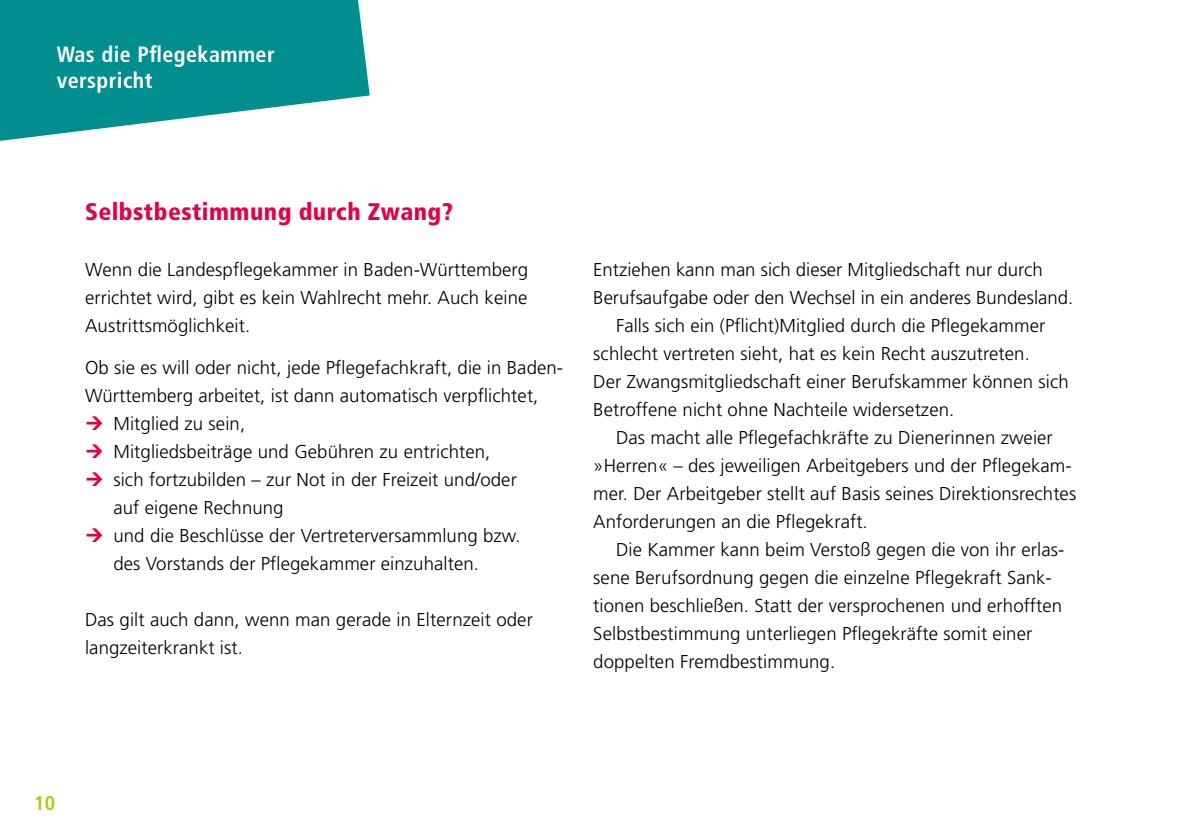
<style>
.page{position:relative;width:1191px;height:840px;background:#fff}
.page>*{position:absolute;margin:0;border:0;box-sizing:border-box;transform-origin:0 0}
.t1{font:900 condensed 24px "Frutiger LT Std";letter-spacing:.02em;color:#e50046}
.t2{font:700 condensed 22px/26px "Frutiger LT Std";letter-spacing:.02em;color:#fff}
.t3{font:700 condensed 20px "Frutiger LT Std";color:#afca0b}
.t4{font:300 18.6px/28px "Frutiger LT Std";letter-spacing:.005em;color:#000;text-align:justify}
</style>
<div class="page">
<svg style="left:0;top:0;width:370px;height:141px;fill:#008e8f"></svg>
<p class="t2" style="left:57px;top:41px;width:220px">Was die Pflegekammer verspricht</p>
<p class="t1" style="left:85px;top:197px;width:369px">Selbstbestimmung durch Zwang?</p>
<p class="t4" style="left:85px;top:255px;width:444px">Wenn die Landespflegekammer in Baden-Württemberg errichtet wird, gibt es kein Wahlrecht mehr. Auch keine Austrittsmöglichkeit.</p>
<p class="t4" style="left:85px;top:353px;width:479px">Ob sie es will oder nicht, jede Pflegefachkraft, die in Baden-</p>
<p class="t4" style="left:85px;top:381px;width:455px">Württemberg arbeitet, ist dann automatisch verpflichtet,</p>
<p class="t4" style="left:113px;top:409px;width:133px">Mitglied zu sein,</p>
<p class="t4" style="left:113px;top:437px;width:378px">Mitgliedsbeiträge und Gebühren zu entrichten,</p>
<p class="t4" style="left:113px;top:465px;width:405px">sich fortzubilden – zur Not in der Freizeit und/oder</p>
<p class="t4" style="left:113px;top:493px;width:172px">auf eigene Rechnung</p>
<p class="t4" style="left:113px;top:521px;width:409px">und die Beschlüsse der Vertreterversammlung bzw.</p>
<p class="t4" style="left:113px;top:549px;width:367px">des Vorstands der Pflegekammer einzuhalten.</p>
<p class="t4" style="left:85px;top:605px;width:449px">Das gilt auch dann, wenn man gerade in Elternzeit oder langzeiterkrankt ist.</p>
<p class="t4" style="left:593px;top:255px;width:451px">Entziehen kann man sich dieser Mitgliedschaft nur durch</p>
<p class="t4" style="left:593px;top:283px;width:481px">Berufsaufgabe oder den Wechsel in ein anderes Bundesland.</p>
<p class="t4" style="left:616px;top:311px;width:431px">Falls sich ein (Pflicht)Mitglied durch die Pflegekammer</p>
<p class="t4" style="left:593px;top:339px;width:438px">schlecht vertreten sieht, hat es kein Recht auszutreten.</p>
<p class="t4" style="left:593px;top:367px;width:477px">Der Zwangsmitgliedschaft einer Berufskammer können sich</p>
<p class="t4" style="left:593px;top:395px;width:362px">Betroffene nicht ohne Nachteile widersetzen.</p>
<p class="t4" style="left:616px;top:423px;width:438px">Das macht alle Pflegefachkräfte zu Dienerinnen zweier</p>
<p class="t4" style="left:593px;top:451px;width:480px">»Herren« – des jeweiligen Arbeitgebers und der Pflegekam-</p>
<p class="t4" style="left:593px;top:479px;width:484px">mer. Der Arbeitgeber stellt auf Basis seines Direktionsrechtes</p>
<p class="t4" style="left:593px;top:507px;width:276px">Anforderungen an die Pflegekraft.</p>
<p class="t4" style="left:616px;top:535px;width:450px">Die Kammer kann beim Verstoß gegen die von ihr erlas-</p>
<p class="t4" style="left:593px;top:563px;width:460px">sene Berufsordnung gegen die einzelne Pflegekraft Sank-</p>
<p class="t4" style="left:593px;top:591px;width:470px">tionen beschließen. Statt der versprochenen und erhofften</p>
<p class="t4" style="left:593px;top:619px;width:440px">Selbstbestimmung unterliegen Pflegekräfte somit einer</p>
<p class="t4" style="left:593px;top:647px;width:243px">doppelten Fremdbestimmung.</p>
<p class="t3" style="left:34px;top:790px;width:23px">10</p>
</div>
